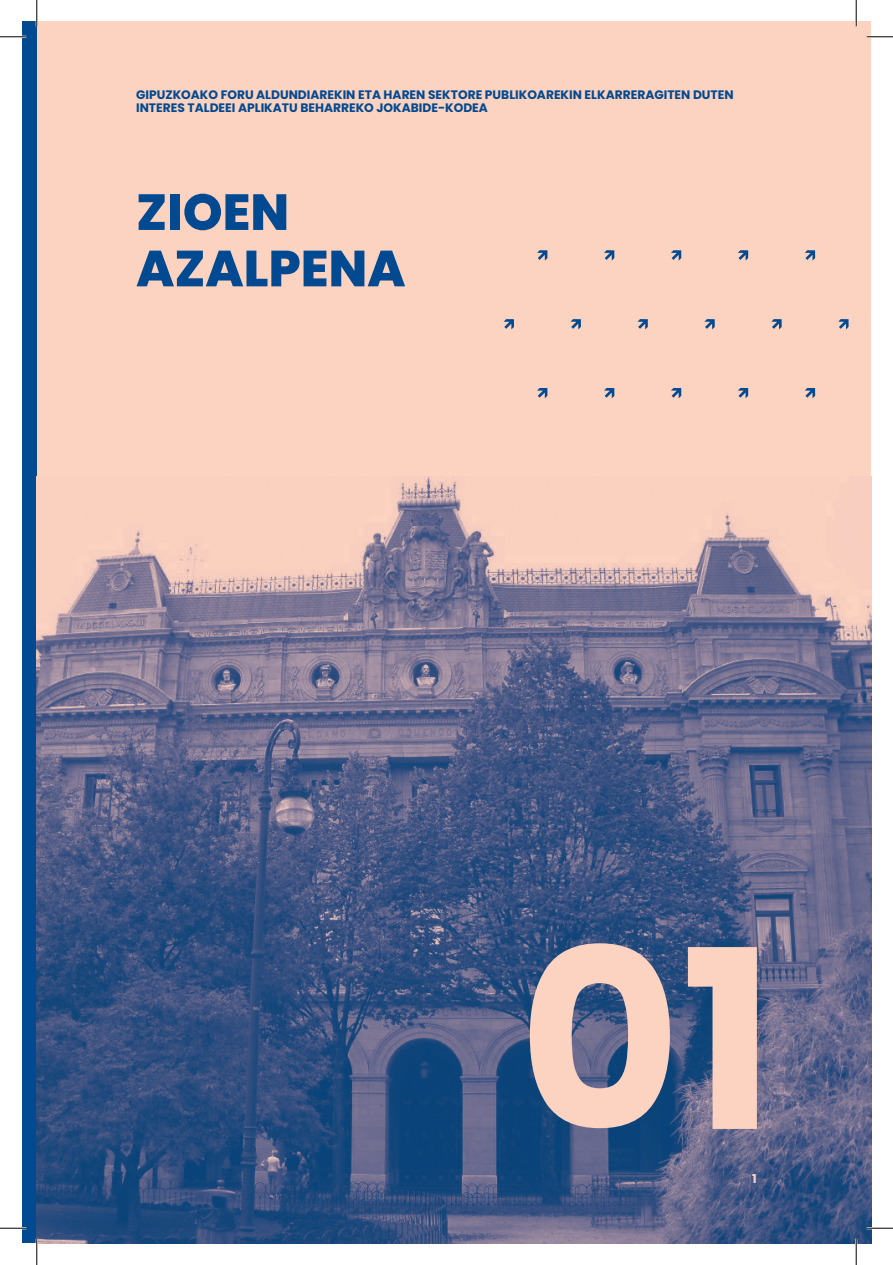
<style>
.page{position:relative;width:893px;height:1265px;background:#fff}
.page>*{position:absolute;margin:0;border:0;box-sizing:border-box;transform-origin:0 0}
.t1{font:700 249.03px "Poppins";color:#fcd2c0}
.t2{font:800 50.57px/56.4px "Poppins";color:#014990}
.t3{font:700 12.25px/12.2px "Poppins";color:#014990}
.t4{font:700 12.25px "Poppins";color:#fcd2c0}
</style>
<div class="page">
<div style="left:37px;top:22px;width:833px;height:1220px;background:#fcd2c0"></div>
<div style="left:22px;top:22px;width:15px;height:1220px;background:#014990"></div>
<img style="left:37px;top:476px;width:833px;height:766px">
<svg style="left:805px;top:250px;width:9px;height:10px"></svg>
<svg style="left:604px;top:250px;width:10px;height:10px"></svg>
<svg style="left:537px;top:250px;width:10px;height:10px"></svg>
<svg style="left:738px;top:250px;width:9px;height:10px"></svg>
<svg style="left:671px;top:250px;width:10px;height:10px"></svg>
<svg style="left:838px;top:319px;width:10px;height:10px"></svg>
<svg style="left:771px;top:319px;width:10px;height:10px"></svg>
<svg style="left:570px;top:319px;width:10px;height:10px"></svg>
<svg style="left:503px;top:319px;width:10px;height:10px"></svg>
<svg style="left:704px;top:319px;width:10px;height:10px"></svg>
<svg style="left:637px;top:319px;width:10px;height:10px"></svg>
<svg style="left:805px;top:388px;width:9px;height:10px"></svg>
<svg style="left:604px;top:388px;width:10px;height:10px"></svg>
<svg style="left:537px;top:388px;width:10px;height:10px"></svg>
<svg style="left:738px;top:388px;width:9px;height:10px"></svg>
<svg style="left:671px;top:388px;width:10px;height:10px"></svg>
<hr style="left:0;top:36px;width:26px;height:2px;background:#fff">
<hr style="left:866px;top:36px;width:26px;height:2px;background:#fff">
<hr style="left:0;top:1226px;width:26px;height:2px;background:#fff">
<hr style="left:866px;top:1226px;width:26px;height:2px;background:#fff">
<hr style="left:36px;top:0;width:2px;height:26px;background:#fff">
<hr style="left:36px;top:1238px;width:2px;height:26px;background:#fff">
<hr style="left:854px;top:0;width:2px;height:26px;background:#fff">
<hr style="left:854px;top:1238px;width:2px;height:26px;background:#fff">
<svg style="left:0;top:36px;width:26px;height:1px"></svg>
<svg style="left:866px;top:36px;width:26px;height:1px"></svg>
<svg style="left:0;top:1227px;width:26px;height:1px"></svg>
<svg style="left:866px;top:1227px;width:26px;height:1px"></svg>
<svg style="left:36px;top:0;width:1px;height:26px"></svg>
<svg style="left:36px;top:1238px;width:1px;height:26px"></svg>
<svg style="left:855px;top:0;width:1px;height:26px"></svg>
<svg style="left:855px;top:1238px;width:1px;height:26px"></svg>
<p class="t3" style="left:136px;top:89px;width:598px">GIPUZKOAKO FORU ALDUNDIAREKIN ETA HAREN SEKTORE PUBLIKOAREKIN ELKARRERAGITEN DUTEN<br>INTERES TALDEEI APLIKATU BEHARREKO JOKABIDE-KODEA</p>
<h2 class="t2" style="left:136px;top:184px;width:271px">ZIOEN<br>AZALPENA</h2>
<h1 class="t1" style="left:518px;top:896px;width:257px">01</h1>
<p class="t4" style="left:751px;top:1170px;width:6px">1</p>
</div>
